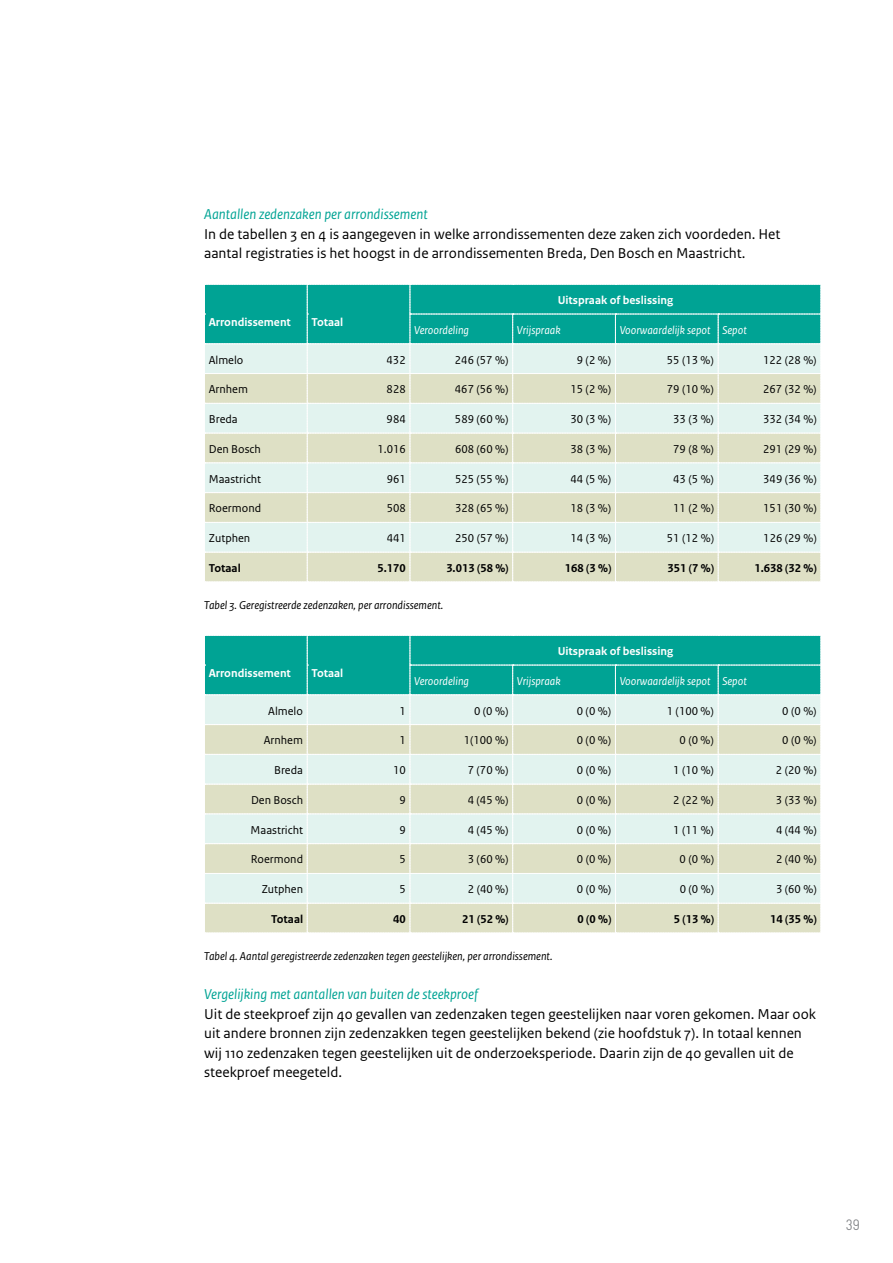
<style>
.page{position:relative;width:893px;height:1263px;background:#fff}
.page>*{position:absolute;margin:0;border:0;box-sizing:border-box;transform-origin:0 0}
.t1{font:15px/19.5px "Rijksoverheid Sans Text";color:#000}
.t2{font:italic 15px "Rijksoverheid Sans Text";color:#00a394}
.t3{font:15px "Melbourne";color:#808285}
.t4{font:12px "Rijksoverheid Sans Text";color:#000}
.t5{font:italic 12px "Rijksoverheid Sans Text";color:#000}
.t6{font:italic 12px "Rijksoverheid Sans Text";color:#fff}
.t7{font:700 12px "Rijksoverheid Sans Text";color:#fff}
.t8{font:700 12px "Rijksoverheid Sans Text";color:#000}
</style>
<div class="page">
<svg style="left:205px;top:284px;width:616px;height:298px;background:#b6ddce"></svg>
<svg style="left:205px;top:635px;width:616px;height:298px;background:#b6ddce"></svg>
<p class="t2" style="left:204px;top:206px;width:225px">Aantallen zedenzaken per arrondissement</p>
<p class="t1" style="left:204px;top:224px;width:578px">In de tabellen 3 en 4 is aangegeven in welke arrondissementen deze zaken zich voordeden. Het aantal registraties is het hoogst in de arrondissementen Breda, Den Bosch en Maastricht.</p>
<p class="t7" style="left:209px;top:316px;width:84px">Arrondissement</p>
<p class="t7" style="left:311px;top:316px;width:33px">Totaal</p>
<p class="t7" style="left:558px;top:293px;width:117px">Uitspraak of beslissing</p>
<p class="t6" style="left:414px;top:323px;width:56px">Veroordeling</p>
<p class="t6" style="left:517px;top:323px;width:45px">Vrijspraak</p>
<p class="t6" style="left:620px;top:323px;width:129px">Voorwaardelijk sepot Sepot</p>
<p class="t4" style="left:209px;top:353px;width:36px">Almelo</p>
<p class="t4" style="left:387px;top:353px;width:21px">432</p>
<p class="t4" style="left:455px;top:353px;width:55px">246 (57 %)</p>
<p class="t4" style="left:577px;top:353px;width:36px">9 (2 %)</p>
<p class="t4" style="left:667px;top:353px;width:49px">55 (13 %)</p>
<p class="t4" style="left:763px;top:353px;width:55px">122 (28 %)</p>
<p class="t4" style="left:209px;top:382px;width:41px">Arnhem</p>
<p class="t4" style="left:387px;top:382px;width:21px">828</p>
<p class="t4" style="left:455px;top:382px;width:55px">467 (56 %)</p>
<p class="t4" style="left:570px;top:382px;width:42px">15 (2 %)</p>
<p class="t4" style="left:667px;top:382px;width:49px">79 (10 %)</p>
<p class="t4" style="left:763px;top:382px;width:55px">267 (32 %)</p>
<p class="t4" style="left:209px;top:412px;width:30px">Breda</p>
<p class="t4" style="left:387px;top:412px;width:21px">984</p>
<p class="t4" style="left:455px;top:412px;width:55px">589 (60 %)</p>
<p class="t4" style="left:570px;top:412px;width:42px">30 (3 %)</p>
<p class="t4" style="left:673px;top:412px;width:42px">33 (3 %)</p>
<p class="t4" style="left:763px;top:412px;width:55px">332 (34 %)</p>
<p class="t4" style="left:209px;top:442px;width:54px">Den Bosch</p>
<p class="t4" style="left:377px;top:442px;width:30px">1.016</p>
<p class="t4" style="left:455px;top:442px;width:55px">608 (60 %)</p>
<p class="t4" style="left:570px;top:442px;width:42px">38 (3 %)</p>
<p class="t4" style="left:673px;top:442px;width:42px">79 (8 %)</p>
<p class="t4" style="left:763px;top:442px;width:55px">291 (29 %)</p>
<p class="t4" style="left:209px;top:472px;width:54px">Maastricht</p>
<p class="t4" style="left:387px;top:472px;width:21px">961</p>
<p class="t4" style="left:455px;top:472px;width:55px">525 (55 %)</p>
<p class="t4" style="left:570px;top:472px;width:42px">44 (5 %)</p>
<p class="t4" style="left:673px;top:472px;width:42px">43 (5 %)</p>
<p class="t4" style="left:763px;top:472px;width:55px">349 (36 %)</p>
<p class="t4" style="left:209px;top:501px;width:54px">Roermond</p>
<p class="t4" style="left:387px;top:501px;width:21px">508</p>
<p class="t4" style="left:455px;top:501px;width:55px">328 (65 %)</p>
<p class="t4" style="left:570px;top:501px;width:42px">18 (3 %)</p>
<p class="t4" style="left:673px;top:501px;width:42px">11 (2 %)</p>
<p class="t4" style="left:763px;top:501px;width:55px">151 (30 %)</p>
<p class="t4" style="left:209px;top:531px;width:43px">Zutphen</p>
<p class="t4" style="left:387px;top:531px;width:21px">441</p>
<p class="t4" style="left:455px;top:531px;width:55px">250 (57 %)</p>
<p class="t4" style="left:571px;top:531px;width:42px">14 (3 %)</p>
<p class="t4" style="left:667px;top:531px;width:49px">51 (12 %)</p>
<p class="t4" style="left:763px;top:531px;width:55px">126 (29 %)</p>
<p class="t8" style="left:209px;top:561px;width:33px">Totaal</p>
<p class="t8" style="left:378px;top:561px;width:30px">5.170</p>
<p class="t8" style="left:446px;top:561px;width:64px">3.013 (58 %)</p>
<p class="t8" style="left:565px;top:561px;width:48px">168 (3 %)</p>
<p class="t8" style="left:667px;top:561px;width:48px">351 (7 %)</p>
<p class="t8" style="left:754px;top:561px;width:64px">1.638 (32 %)</p>
<p class="t5" style="left:204px;top:599px;width:240px">Tabel 3. Geregistreerde zedenzaken, per arrondissement.</p>
<p class="t7" style="left:209px;top:667px;width:84px">Arrondissement</p>
<p class="t7" style="left:311px;top:667px;width:33px">Totaal</p>
<p class="t7" style="left:558px;top:644px;width:117px">Uitspraak of beslissing</p>
<p class="t6" style="left:414px;top:674px;width:56px">Veroordeling</p>
<p class="t6" style="left:517px;top:674px;width:45px">Vrijspraak</p>
<p class="t6" style="left:620px;top:674px;width:129px">Voorwaardelijk sepot Sepot</p>
<p class="t4" style="left:268px;top:704px;width:36px">Almelo</p>
<p class="t4" style="left:399px;top:704px;width:8px">1</p>
<p class="t4" style="left:474px;top:704px;width:36px">0 (0 %)</p>
<p class="t4" style="left:577px;top:704px;width:36px">0 (0 %)</p>
<p class="t4" style="left:667px;top:704px;width:49px">1 (100 %)</p>
<p class="t4" style="left:782px;top:704px;width:36px">0 (0 %)</p>
<p class="t4" style="left:264px;top:733px;width:41px">Arnhem</p>
<p class="t4" style="left:399px;top:733px;width:8px">1</p>
<p class="t4" style="left:464px;top:733px;width:46px">1(100 %)</p>
<p class="t4" style="left:577px;top:733px;width:36px">0 (0 %)</p>
<p class="t4" style="left:679px;top:733px;width:36px">0 (0 %)</p>
<p class="t4" style="left:782px;top:733px;width:36px">0 (0 %)</p>
<p class="t4" style="left:274px;top:763px;width:30px">Breda</p>
<p class="t4" style="left:393px;top:763px;width:14px">10</p>
<p class="t4" style="left:468px;top:763px;width:42px">7 (70 %)</p>
<p class="t4" style="left:577px;top:763px;width:36px">0 (0 %)</p>
<p class="t4" style="left:673px;top:763px;width:42px">1 (10 %)</p>
<p class="t4" style="left:776px;top:763px;width:42px">2 (20 %)</p>
<p class="t4" style="left:251px;top:793px;width:54px">Den Bosch</p>
<p class="t4" style="left:399px;top:793px;width:8px">9</p>
<p class="t4" style="left:468px;top:793px;width:42px">4 (45 %)</p>
<p class="t4" style="left:577px;top:793px;width:36px">0 (0 %)</p>
<p class="t4" style="left:673px;top:793px;width:42px">2 (22 %)</p>
<p class="t4" style="left:776px;top:793px;width:42px">3 (33 %)</p>
<p class="t4" style="left:251px;top:823px;width:54px">Maastricht</p>
<p class="t4" style="left:399px;top:823px;width:8px">9</p>
<p class="t4" style="left:468px;top:823px;width:42px">4 (45 %)</p>
<p class="t4" style="left:577px;top:823px;width:36px">0 (0 %)</p>
<p class="t4" style="left:673px;top:823px;width:42px">1 (11 %)</p>
<p class="t4" style="left:776px;top:823px;width:42px">4 (44 %)</p>
<p class="t4" style="left:251px;top:852px;width:54px">Roermond</p>
<p class="t4" style="left:399px;top:852px;width:8px">5</p>
<p class="t4" style="left:468px;top:852px;width:42px">3 (60 %)</p>
<p class="t4" style="left:577px;top:852px;width:36px">0 (0 %)</p>
<p class="t4" style="left:680px;top:852px;width:36px">0 (0 %)</p>
<p class="t4" style="left:776px;top:852px;width:42px">2 (40 %)</p>
<p class="t4" style="left:262px;top:882px;width:43px">Zutphen</p>
<p class="t4" style="left:399px;top:882px;width:8px">5</p>
<p class="t4" style="left:468px;top:882px;width:42px">2 (40 %)</p>
<p class="t4" style="left:577px;top:882px;width:36px">0 (0 %)</p>
<p class="t4" style="left:680px;top:882px;width:36px">0 (0 %)</p>
<p class="t4" style="left:776px;top:882px;width:42px">3 (60 %)</p>
<p class="t8" style="left:271px;top:912px;width:33px">Totaal</p>
<p class="t8" style="left:393px;top:912px;width:14px">40</p>
<p class="t8" style="left:462px;top:912px;width:48px">21 (52 %)</p>
<p class="t8" style="left:577px;top:912px;width:35px">0 (0 %)</p>
<p class="t8" style="left:674px;top:912px;width:42px">5 (13 %)</p>
<p class="t8" style="left:770px;top:912px;width:48px">14 (35 %)</p>
<p class="t5" style="left:204px;top:950px;width:350px">Tabel 4. Aantal geregistreerde zedenzaken tegen geestelijken, per arrondissement.</p>
<p class="t2" style="left:204px;top:986px;width:275px">Vergelijking met aantallen van buiten de steekproef</p>
<p class="t1" style="left:204px;top:1004px;width:613px">Uit de steekproef zijn 40 gevallen van zedenzaken tegen geestelijken naar voren gekomen. Maar ook uit andere bronnen zijn zedenzakken tegen geestelijken bekend (zie hoofdstuk 7). In totaal kennen wij 110 zedenzaken tegen geestelijken uit de onderzoeksperiode. Daarin zijn de 40 gevallen uit de steekproef meegeteld.</p>
<p class="t3" style="left:846px;top:1217px;width:15px">39</p>
</div>
